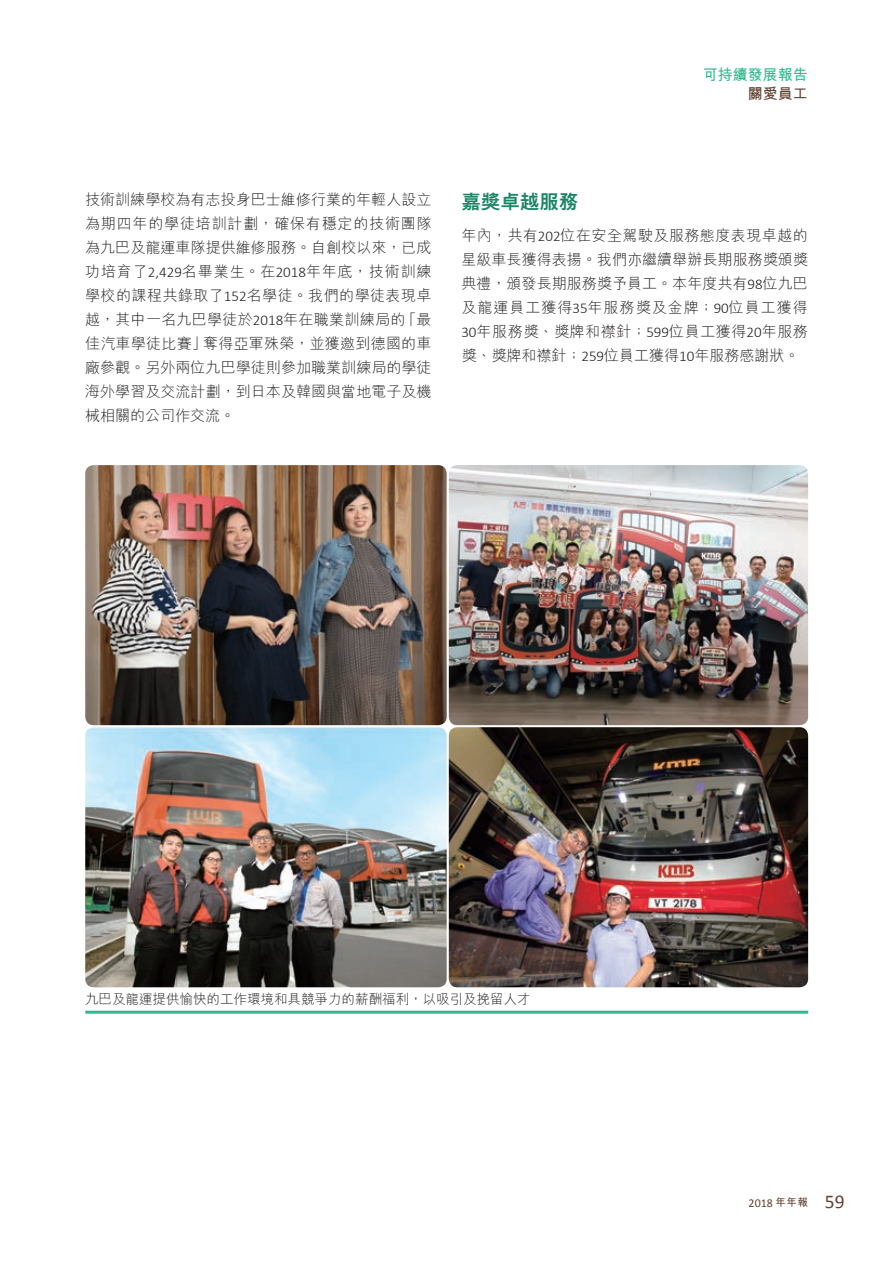
<style>
.page{position:relative;width:893px;height:1263px;background:#fff}
.page>*{position:absolute;margin:0;border:0;box-sizing:border-box;transform-origin:0 0}
.t1{font:800 19.5px "M Hei HK";color:#1c8565}
.t2{font:300 15px/24px "M Hei HK";letter-spacing:.005em;color:#231f20;text-align:justify}
.t3{font:700 15px "M Hei HK";color:#2fba8c}
.t4{font:700 15px "M Hei HK";color:#5f4231}
.t5{font:300 13.5px "M Hei HK";color:#231f20}
.t6{font:12px "Calibri";color:#5f4231}
.s1{font-family:"Calibri"}
.s2{font-family:"M Hei HK";font-weight:700;font-size:10.5px}
.s3{font-size:19.5px}
</style>
<div class="page">
<img style="left:85px;top:465px;width:362px;height:260px">
<img style="left:449px;top:465px;width:359px;height:260px">
<img style="left:85px;top:727px;width:362px;height:260px">
<img style="left:449px;top:727px;width:359px;height:260px">
<hr style="left:85px;top:1011px;width:723px;height:3px;background:#2fba8c">
<p class="t3" style="left:703px;top:63px;width:106px">可持續發展報告</p>
<p class="t4" style="left:748px;top:83px;width:61px">關愛員工</p>
<p class="t2" style="left:85px;top:187px;width:348px">技術訓練學校為有志投身巴士維修行業的年輕人設立為期四年的學徒培訓計劃，確保有穩定的技術團隊為九巴及龍運車隊提供維修服務。自創校以來，已成功培育了<span class="s1">2,429</span>名畢業生。在<span class="s1">2018</span>年年底，技術訓練學校的課程共錄取了<span class="s1">152</span>名學徒。我們的學徒表現卓越，其中一名九巴學徒於<span class="s1">2018</span>年在職業訓練局的「最佳汽車學徒比賽」奪得亞軍殊榮，並獲邀到德國的車廠參觀。另外兩位九巴學徒則參加職業訓練局的學徒海外學習及交流計劃，到日本及韓國與當地電子及機械相關的公司作交流。</p>
<h1 class="t1" style="left:461px;top:192px;width:118px">嘉獎卓越服務</h1>
<p class="t2" style="left:461px;top:223px;width:348px">年內，共有<span class="s1">202</span>位在安全駕駛及服務態度表現卓越的星級車長獲得表揚。我們亦繼續舉辦長期服務獎頒獎典禮，頒發長期服務獎予員工。本年度共有<span class="s1">98</span>位九巴及龍運員工獲得<span class="s1">35</span>年服務獎及金牌；<span class="s1">90</span>位員工獲得<span class="s1">30</span>年服務獎、獎牌和襟針；<span class="s1">599</span>位員工獲得<span class="s1">20</span>年服務獎、獎牌和襟針；<span class="s1">259</span>位員工獲得<span class="s1">10</span>年服務感謝狀。</p>
<p class="t5" style="left:85px;top:989px;width:447px">九巴及龍運提供愉快的工作環境和具競爭力的薪酬福利，以吸引及挽留人才</p>
<p class="t6" style="left:749px;top:1195px;width:98px">2018 <span class="s2">年年報</span> <span class="s3">59</span></p>
</div>
